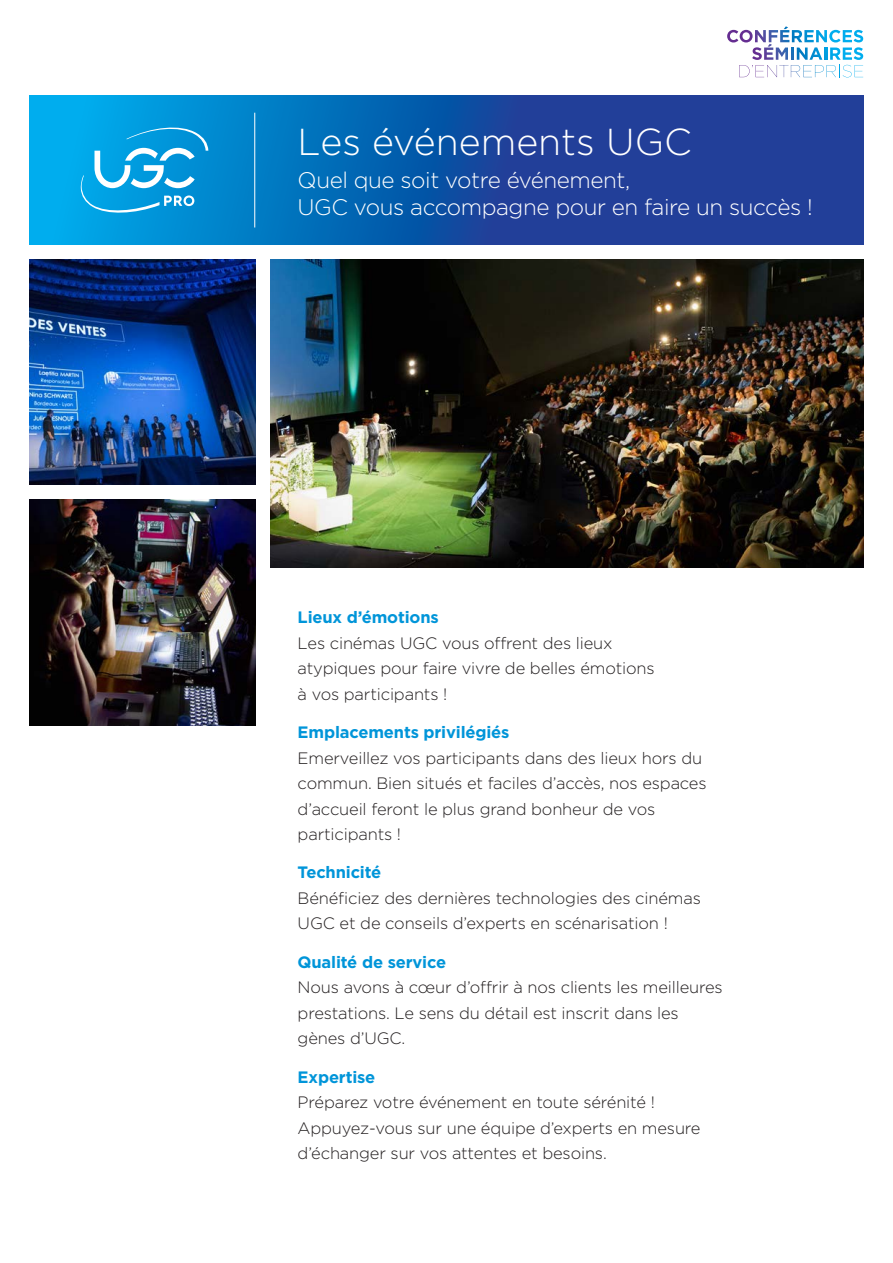
<style>
.page{position:relative;width:893px;height:1263px;background:#fff}
.page>*{position:absolute;margin:0;border:0;box-sizing:border-box;transform-origin:0 0}
.t1{font:300 37.5px "Gotham";color:#fff}
.t2{font:300 22.5px/27px "Gotham";letter-spacing:-.02em;color:#fff}
.t3{font:300 16.5px/25.5px "Gotham";letter-spacing:-.01em;color:#231f20}
.t4{font:700 16.5px "Gotham";letter-spacing:-.01em;color:#0095d9}
</style>
<div class="page">
<img style="left:270px;top:259px;width:593px;height:309px">
<img style="left:30px;top:259px;width:225px;height:226px">
<img style="left:30px;top:500px;width:225px;height:225px">
<svg style="left:727px;top:26px;width:136px;height:51px"></svg>
<svg style="left:30px;top:96px;width:833px;height:148px;background:#115bad"></svg>
<svg style="left:81px;top:124px;width:127px;height:91px;background:#27a9e2"></svg>
<hr style="left:254px;top:113px;width:1px;height:114px;background:#fff">
<p class="t1" style="left:298px;top:119px;width:396px">Les événements UGC</p>
<p class="t2" style="left:298px;top:167px;width:517px">Quel que soit votre événement,<br>UGC vous accompagne pour en faire un succès !</p>
<p class="t4" style="left:298px;top:608px;width:143px">Lieux d’émotions</p>
<p class="t3" style="left:298px;top:630px;width:358px">Les cinémas UGC vous offrent des lieux atypiques pour faire vivre de belles émotions à vos participants !</p>
<p class="t4" style="left:298px;top:722px;width:213px">Emplacements privilégiés</p>
<p class="t3" style="left:298px;top:745px;width:410px">Emerveillez vos participants dans des lieux hors du commun. Bien situés et faciles d’accès, nos espaces d’accueil feront le plus grand bonheur de vos participants !</p>
<p class="t4" style="left:298px;top:863px;width:85px">Technicité</p>
<p class="t3" style="left:298px;top:885px;width:405px">Bénéficiez des dernières technologies des cinémas<br>UGC et de conseils d’experts en scénarisation !</p>
<p class="t4" style="left:298px;top:952px;width:150px">Qualité de service</p>
<p class="t3" style="left:298px;top:974px;width:427px">Nous avons à cœur d’offrir à nos clients les meilleures prestations. Le sens du détail est inscrit dans les gènes d’UGC.</p>
<p class="t4" style="left:298px;top:1067px;width:79px">Expertise</p>
<p class="t3" style="left:298px;top:1089px;width:404px">Préparez votre événement en toute sérénité !<br>Appuyez-vous sur une équipe d’experts en mesure d’échanger sur vos attentes et besoins.</p>
</div>
